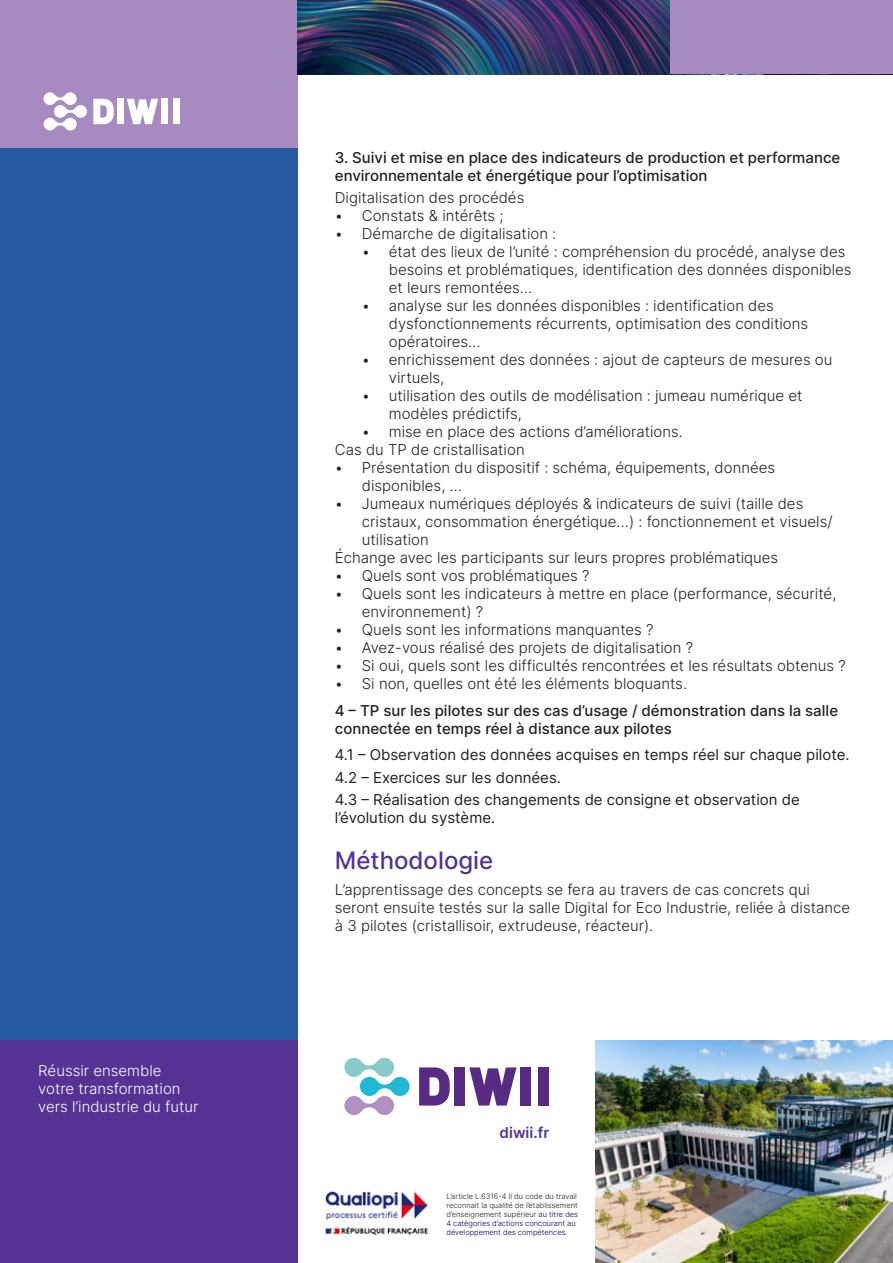
<style>
.page{position:relative;width:893px;height:1263px;background:#fff}
.page>*{position:absolute;margin:0;border:0;box-sizing:border-box;transform-origin:0 0}
.Colonne_droite___Titre{font:500 24px "Inter";color:#553394}
.t1{font:300 15px/18px "Inter";color:#231f20}
.Colonne_droite___Sous-titre{font:500 15px/18px "Inter";color:#231f20}
.Colonne_droite___Sous-sous-titre{font:15px/18px "Inter";color:#231f20}
.t2{font:300 15px/18px "Inter";color:#fff}
.t3{font:600 15px "Inter";color:#553394}
.t4{font:300 7.5px/9px "Inter";color:#231f20}
.s1{color:#00005b}
</style>
<div class="page">
<div style="left:0;top:1040px;width:298px;height:223px;background:#553394"></div>
<div style="left:0;top:0;width:298px;height:149px;background:#a78bc0"></div>
<div style="left:0;top:149px;width:298px;height:891px;background:#275ba2"></div>
<svg style="left:344px;top:1058px;width:66px;height:57px"></svg>
<svg style="left:419px;top:1067px;width:31px;height:38px"></svg>
<div style="left:455px;top:1067px;width:10px;height:38px;background:#582a84"></div>
<svg style="left:469px;top:1067px;width:47px;height:38px"></svg>
<div style="left:521px;top:1067px;width:10px;height:38px;background:#582a84"></div>
<div style="left:538px;top:1067px;width:11px;height:38px;background:#582a84"></div>
<svg style="left:44px;top:92px;width:43px;height:38px"></svg>
<svg style="left:93px;top:99px;width:21px;height:25px"></svg>
<div style="left:117px;top:99px;width:7px;height:25px;background:#fff"></div>
<svg style="left:127px;top:99px;width:31px;height:25px"></svg>
<div style="left:161px;top:99px;width:7px;height:25px;background:#fff"></div>
<div style="left:173px;top:99px;width:7px;height:25px;background:#fff"></div>
<img style="left:595px;top:1040px;width:298px;height:223px">
<img style="left:298px;top:0;width:372px;height:74px">
<div style="left:670px;top:0;width:223px;height:74px;background:#a78bc0"></div>
<img style="left:325px;top:1191px;width:103px;height:45px">
<p class="t2" style="left:38px;top:1061px;width:162px">Réussir ensemble votre transformation vers l’industrie du futur</p>
<p class="Colonne_droite___Sous-titre" style="left:335px;top:148px;width:507px">3. Suivi et mise en place des indicateurs de production et performance environnementale et énergétique pour l’optimisation</p>
<p class="t1" style="left:335px;top:189px;width:191px">Digitalisation des procédés</p>
<p class="t1" style="left:335px;top:207px;width:170px">• Constats &amp; intérêts ;</p>
<p class="t1" style="left:335px;top:225px;width:223px">• Démarche de digitalisation :</p>
<p class="t1" style="left:389px;top:243px;width:464px;text-indent:-27px">• état des lieux de l’unité : compréhension du procédé, analyse des besoins et problématiques, identification des données disponibles et leurs remontées…</p>
<p class="t1" style="left:389px;top:297px;width:421px;text-indent:-27px">• analyse sur les données disponibles : identification des dysfonctionnements récurrents, optimisation des conditions opératoires…</p>
<p class="t1" style="left:389px;top:351px;width:445px;text-indent:-27px">• enrichissement des données : ajout de capteurs de mesures ou virtuels,</p>
<p class="t1" style="left:389px;top:387px;width:415px;text-indent:-27px">• utilisation des outils de modélisation : jumeau numérique et modèles prédictifs,</p>
<p class="t1" style="left:362px;top:423px;width:323px">• mise en place des actions d’améliorations.</p>
<p class="t1" style="left:335px;top:441px;width:191px">Cas du TP de cristallisation</p>
<p class="t1" style="left:362px;top:459px;width:415px;text-indent:-27px">• Présentation du dispositif : schéma, équipements, données disponibles, …</p>
<p class="t1" style="left:362px;top:495px;width:472px;text-indent:-27px">• Jumeaux numériques déployés &amp; indicateurs de suivi (taille des cristaux, consommation énergétique…) : fonctionnement et visuels/ utilisation</p>
<p class="t1" style="left:335px;top:549px;width:445px">Échange avec les participants sur leurs propres problématiques</p>
<p class="t1" style="left:335px;top:567px;width:256px">• Quels sont vos problématiques ?</p>
<p class="t1" style="left:362px;top:585px;width:476px;text-indent:-27px">• Quels sont les indicateurs à mettre en place (performance, sécurité, environnement) ?</p>
<p class="t1" style="left:335px;top:621px;width:320px">• Quels sont les informations manquantes ?</p>
<p class="t1" style="left:335px;top:639px;width:360px">• Avez-vous réalisé des projets de digitalisation ?</p>
<p class="t1" style="left:335px;top:657px;width:512px">• Si oui, quels sont les difficultés rencontrées et les résultats obtenus ?</p>
<p class="t1" style="left:335px;top:675px;width:354px">• Si non, quelles ont été les éléments bloquants.</p>
<p class="Colonne_droite___Sous-titre" style="left:335px;top:701px;width:505px">4 – TP sur les pilotes sur des cas d’usage / démonstration dans la salle connectée en temps réel à distance aux pilotes</p>
<p class="Colonne_droite___Sous-sous-titre" style="left:335px;top:746px;width:516px">4.1 – Observation des données acquises en temps réel sur chaque pilote.</p>
<p class="Colonne_droite___Sous-sous-titre" style="left:335px;top:768px;width:228px">4.2 – Exercices sur les données.</p>
<p class="Colonne_droite___Sous-sous-titre" style="left:335px;top:790px;width:467px">4.3 – Réalisation des changements de consigne et observation de l’évolution du système.</p>
<p class="Colonne_droite___Titre" style="left:335px;top:842px;width:160px">Méthodologie</p>
<p class="t1" style="left:335px;top:881px;width:517px">L’apprentissage des concepts se fera au travers de cas concrets qui seront ensuite testés sur la salle Digital for Eco Industrie, reliée à distance à 3 pilotes (cristallisoir, extrudeuse, réacteur).</p>
<p class="t3" style="left:500px;top:1121px;width:51px">diwii.fr</p>
<p class="t4" style="left:446px;top:1192px;width:133px">L’article L.6316-4 Il du code du travail reconnait la qualité de l’établissement d’enseignement supérieur <span class="s1">au titre des 4 catégories d’actions concourant au développement des compétences</span>.</p>
</div>
